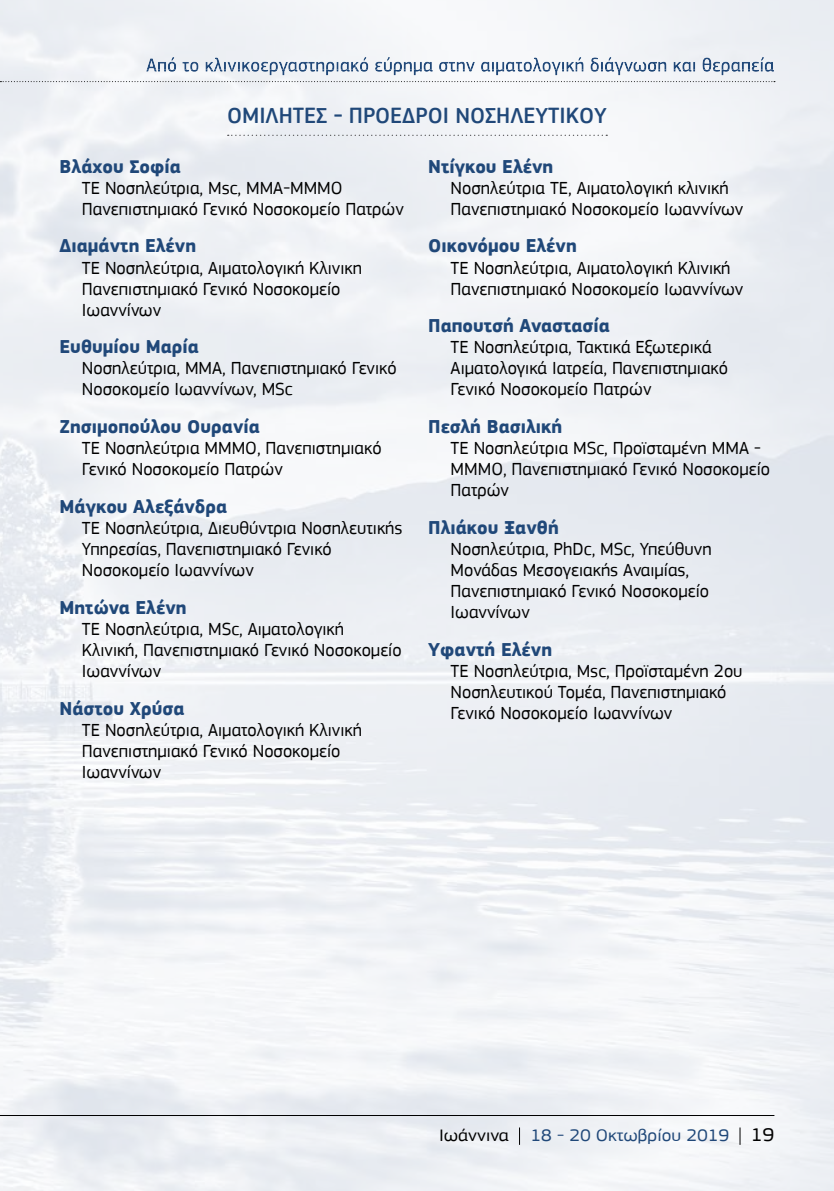
<style>
.page{position:relative;width:834px;height:1191px;background:#fff}
.page>*{position:absolute;margin:0;border:0;box-sizing:border-box;transform-origin:0 0}
.t1{font:500 22.75px "PF Square Sans Pro";color:#204879}
.t2{font:700 19.25px "PF Square Sans Pro";color:#204879}
.t3{font:18.38px/21px "PF Square Sans Pro";color:#000}
.t4{font:17.5px "PF Square Sans Pro";color:#204879;scale:1.1 1}
.s1{color:#000}
.s2{font-size:19.25px;color:#000}
</style>
<div class="page">
<img style="left:0;top:0;width:833px;height:1191px">
<svg style="left:0;top:81px;width:774px;height:1px"></svg>
<hr style="left:0;top:1115px;width:774px;height:1px;background:#000">
<div style="left:58px;top:52px;width:752px;height:27px;background:#fff;opacity:.75"></div>
<div style="left:93px;top:63px;width:717px;height:16px;background:#000;opacity:.75"></div>
<svg style="left:519px;top:1127px;width:1px;height:17px"></svg>
<svg style="left:739px;top:1127px;width:1px;height:17px"></svg>
<svg style="left:228px;top:135px;width:379px;height:1px"></svg>
<p class="t1" style="left:227px;top:103px;width:381px">ΟΜΙΛΗΤΕΣ - ΠΡΟΕΔΡΟΙ ΝΟΣΗΛΕΥΤΙΚΟΥ</p>
<p class="t2" style="left:60px;top:155px;width:123px">Βλάχου Σοφία</p>
<p class="t3" style="left:82px;top:177px;width:323px">ΤΕ Νοσηλεύτρια, Msc, MMA-MMMO<br>Πανεπιστημιακό Γενικό Νοσοκομείο Πατρών</p>
<p class="t2" style="left:60px;top:235px;width:138px">Διαµάντη Ελένη</p>
<p class="t3" style="left:82px;top:257px;width:281px">ΤΕ Νοσηλεύτρια, Αιματολογική Κλινικη<br>Πανεπιστημιακό Γενικό Νοσοκομείο<br>Ιωαννίνων</p>
<p class="t2" style="left:60px;top:335px;width:141px">Ευθυµίου Μαρία</p>
<p class="t3" style="left:82px;top:358px;width:316px">Νοσηλεύτρια, ΜΜΑ, Πανεπιστημιακό Γενικό<br>Νοσοκομείο Ιωαννίνων, MSc</p>
<p class="t2" style="left:60px;top:415px;width:202px">Ζησιμοπούλου Ουρανία</p>
<p class="t3" style="left:82px;top:438px;width:301px">ΤΕ Νοσηλεύτρια ΜΜΜΟ, Πανεπιστημιακό<br>Γενικό Νοσοκομείο Πατρών</p>
<p class="t2" style="left:60px;top:495px;width:169px">Μάγκου Αλεξάνδρα</p>
<p class="t3" style="left:82px;top:517px;width:322px">ΤΕ Νοσηλεύτρια, Διευθύντρια Νοσηλευτικής<br>Υπηρεσίας, Πανεπιστημιακό Γενικό<br>Νοσοκομείο Ιωαννίνων</p>
<p class="t2" style="left:60px;top:596px;width:128px">Μητώνα Ελένη</p>
<p class="t3" style="left:82px;top:618px;width:321px">ΤΕ Νοσηλεύτρια, MSc, Αιματολογική<br>Κλινική, Πανεπιστημιακό Γενικό Νοσοκομείο<br>Ιωαννίνων</p>
<p class="t2" style="left:60px;top:696px;width:126px">Νάστου Χρύσα</p>
<p class="t3" style="left:82px;top:719px;width:281px">ΤΕ Νοσηλεύτρια, Αιματολογική Κλινική<br>Πανεπιστημιακό Γενικό Νοσοκομείο<br>Ιωαννίνων</p>
<p class="t2" style="left:428px;top:155px;width:127px">Ντίγκου Ελένη</p>
<p class="t3" style="left:450px;top:177px;width:294px">Νοσηλεύτρια ΤΕ, Αιματολογική κλινική<br>Πανεπιστημιακό Νοσοκομείο Ιωαννίνων</p>
<p class="t2" style="left:428px;top:235px;width:150px">Οικονόµου Ελένη</p>
<p class="t3" style="left:450px;top:257px;width:294px">ΤΕ Νοσηλεύτρια, Αιματολογική Κλινική<br>Πανεπιστημιακό Νοσοκομείο Ιωαννίνων</p>
<p class="t2" style="left:428px;top:314px;width:183px">Παπουτσή Αναστασία</p>
<p class="t3" style="left:450px;top:337px;width:279px">ΤΕ Νοσηλεύτρια, Τακτικά Εξωτερικά<br>Αιματολογικά Ιατρεία, Πανεπιστημιακό<br>Γενικό Νοσοκομείο Πατρών</p>
<p class="t2" style="left:428px;top:415px;width:135px">Πεσλή Βασιλική</p>
<p class="t3" style="left:450px;top:438px;width:321px">ΤΕ Νοσηλεύτρια MSc, Προϊσταμένη ΜΜΑ -<br>ΜΜΜΟ, Πανεπιστημιακό Γενικό Νοσοκομείο<br>Πατρών</p>
<p class="t2" style="left:428px;top:516px;width:132px">Πλιάκου Ξανθή</p>
<p class="t3" style="left:450px;top:538px;width:262px">Νοσηλεύτρια, PhDc, MSc, Υπεύθυνη<br>Μονάδας Μεσογειακής Αναιμίας,<br>Πανεπιστημιακό Γενικό Νοσοκομείο<br>Ιωαννίνων</p>
<p class="t2" style="left:428px;top:638px;width:125px">Υφαντή Ελένη</p>
<p class="t3" style="left:450px;top:660px;width:293px">ΤΕ Νοσηλεύτρια, Msc, Προϊσταμένη 2ου<br>Νοσηλευτικού Τομέα, Πανεπιστημιακό<br>Γενικό Νοσοκομείο Ιωαννίνων</p>
<p class="t4" style="left:439px;top:1125px;width:306px"><span class="s1">Ιωάννινα</span> 18 - 20 Οκτωβρίου 2019 <span class="s2">19</span></p>
</div>
